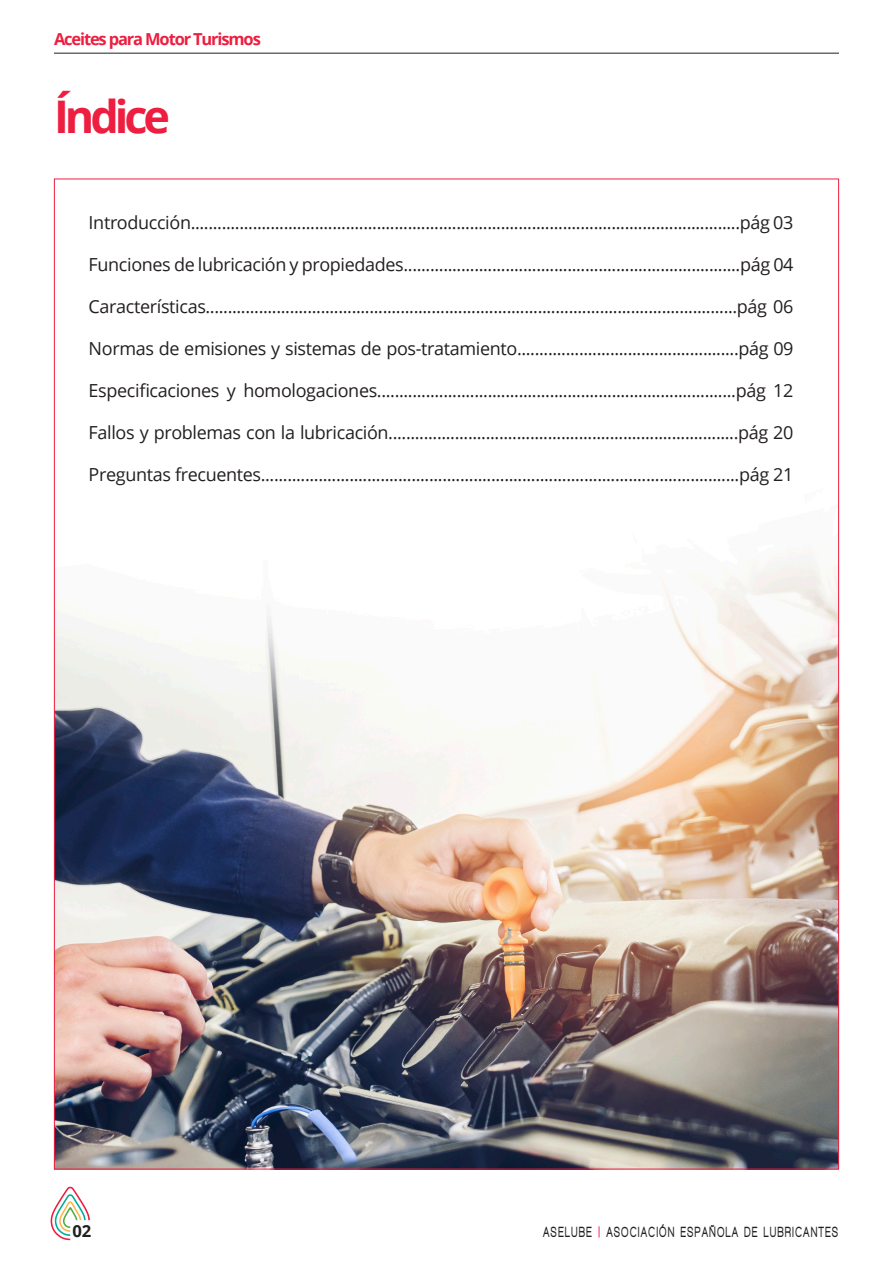
<style>
.page{position:relative;width:893px;height:1263px;background:#fff}
.page>*{position:absolute;margin:0;border:0;box-sizing:border-box;transform-origin:0 0}
.t1{font:700 45px "Open Sans";letter-spacing:-.09em;color:#ed1e40}
.t2{font:18px "Open Sans";letter-spacing:-.02em;color:#231f20}
.t3{font:700 16.65px "Open Sans";color:#231f20}
.t4{font:700 16.5px "Open Sans";letter-spacing:-.07em;color:#ed1e40}
.t5{font:900 15.15px "Walkway";letter-spacing:.19em;color:#231f20;scale:.59 1}
.s1{color:#ed1e40}
</style>
<div class="page">
<img style="left:56px;top:560px;width:781px;height:607px">
<hr style="left:54px;top:53px;width:785px;height:1px;background:#231f20">
<svg style="left:51px;top:1187px;width:39px;height:53px"></svg>
<p class="t4" style="left:54px;top:28px;width:208px">Aceites para Motor Turismos</p>
<p class="t1" style="left:54px;top:85px;width:118px">Índice</p>
<p class="t2" style="left:89px;top:210px;width:706px">Introducción............................................................................................................................pág 03</p>
<p class="t2" style="left:89px;top:252px;width:706px">Funciones de lubricación y propiedades............................................................................pág 04</p>
<p class="t2" style="left:89px;top:294px;width:706px">Características........................................................................................................................pág 06</p>
<p class="t2" style="left:89px;top:336px;width:706px">Normas de emisiones y sistemas de pos-tratamiento..................................................pág 09</p>
<p class="t2" style="left:89px;top:378px;width:706px">Especificaciones y homologaciones.................................................................................pág 12</p>
<p class="t2" style="left:89px;top:420px;width:706px">Fallos y problemas con la lubricación...............................................................................pág 20</p>
<p class="t2" style="left:89px;top:462px;width:706px">Preguntas frecuentes............................................................................................................pág 21</p>
<p class="t3" style="left:72px;top:1219px;width:20px">02</p>
<p class="t5" style="left:543px;top:1224px;width:500px">ASELUBE <span class="s1">|</span> ASOCIACIÓN ESPAÑOLA DE LUBRICANTES</p>
</div>
